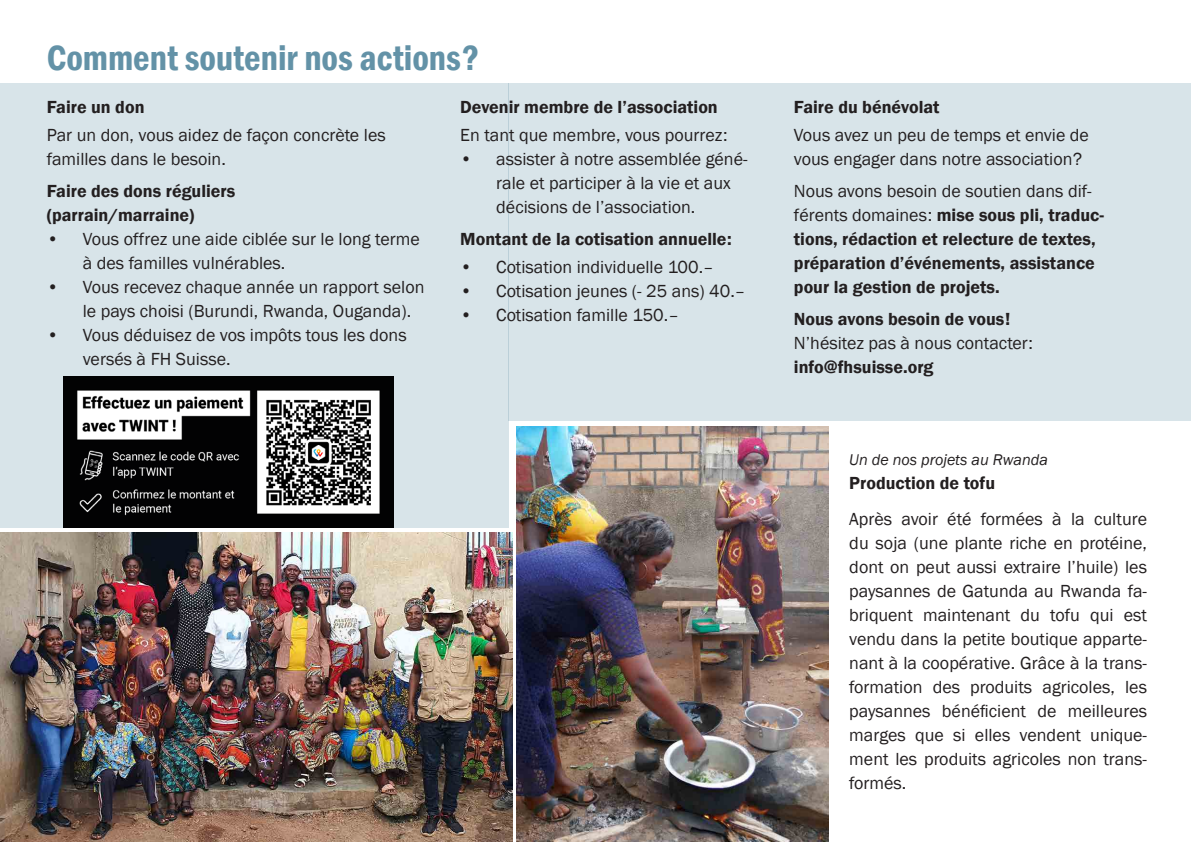
<style>
.page{position:relative;width:1191px;height:842px;background:#fff}
.page>*{position:absolute;margin:0;border:0;box-sizing:border-box;transform-origin:0 0}
.t1{font:600 condensed 36px "Franklin Gothic";color:#6392a7}
.t2{font:18px/24px "Franklin Gothic";color:#231f20}
.t3{font:600 18px/24px "Franklin Gothic";color:#231f20}
.t4{font:italic 16px "Franklin Gothic";color:#231f20}
.s1{font-weight:400}
.s2{font-weight:600}
</style>
<div class="page">
<div style="left:508px;top:83px;width:683px;height:338px;background:#d8e4e9"></div>
<img style="left:516px;top:427px;width:313px;height:415px">
<div style="left:0;top:83px;width:508px;height:444px;background:#d8e4e9"></div>
<img style="left:0;top:533px;width:513px;height:309px">
<img style="left:63px;top:377px;width:331px;height:150px">
<p class="t1" style="left:47px;top:34px;width:434px">Comment soutenir nos actions?</p>
<p class="t3" style="left:47px;top:96px;width:99px">Faire un don</p>
<p class="t2" style="left:47px;top:124px;width:340px">Par un don, vous aidez de façon concrète les familles dans le besoin.</p>
<p class="t3" style="left:47px;top:180px;width:190px">Faire des dons réguliers (parrain/marraine)</p>
<p class="t2" style="left:83px;top:228px;width:338px;text-indent:-36px">• Vous offrez une aide ciblée sur le long terme à des familles vulnérables.</p>
<p class="t2" style="left:83px;top:276px;width:343px;text-indent:-36px">• Vous recevez chaque année un rapport selon le pays choisi (Burundi, Rwanda, Ouganda).</p>
<p class="t2" style="left:83px;top:324px;width:325px;text-indent:-36px">• Vous déduisez de vos impôts tous les dons versés à FH Suisse.</p>
<p class="t3" style="left:460px;top:96px;width:259px">Devenir membre de l’association</p>
<p class="t2" style="left:460px;top:124px;width:269px">En tant que membre, vous pourrez:</p>
<p class="t2" style="left:496px;top:148px;width:253px;text-indent:-36px">• assister à notre assemblée géné&shy;rale et participer à la vie et aux décisions de l’association.</p>
<p class="t3" style="left:460px;top:228px;width:273px">Montant de la cotisation annuelle:</p>
<p class="t2" style="left:460px;top:256px;width:255px">• Cotisation individuelle 100.–</p>
<p class="t2" style="left:460px;top:280px;width:287px">• Cotisation jeunes (- 25 ans) 40.–</p>
<p class="t2" style="left:460px;top:304px;width:220px">• Cotisation famille 150.–</p>
<p class="t3" style="left:794px;top:96px;width:147px">Faire du bénévolat</p>
<p class="t2" style="left:794px;top:124px;width:296px">Vous avez un peu de temps et envie de vous engager dans notre association?</p>
<p class="t3" style="left:794px;top:180px;width:311px"><span class="s1">Nous avons besoin de soutien dans dif&shy;férents domaines:</span> mise sous pli, traduc&shy;tions, rédaction et relecture de textes, préparation d’événements, assistance pour la gestion de projets.</p>
<p class="t3" style="left:794px;top:308px;width:218px">Nous avons besoin de vous!</p>
<p class="t2" style="left:794px;top:332px;width:241px">N’hésitez pas à nous contacter: <span class="s2">info@fhsuisse.org</span></p>
<p class="t4" style="left:849px;top:450px;width:200px">Un de nos projets au Rwanda</p>
<p class="t3" style="left:849px;top:471px;width:147px">Production de tofu</p>
<p class="t2" style="left:849px;top:507px;width:299px;text-align:justify">Après avoir été formées à la culture du soja (une plante riche en protéine, dont on peut aussi extraire l’huile) les paysannes de Gatunda au Rwanda fa&shy;briquent maintenant du tofu qui est vendu dans la petite boutique apparte&shy;nant à la coopérative. Grâce à la trans&shy;formation des produits agricoles, les paysannes bénéficient de meilleures marges que si elles vendent unique&shy;ment les produits agricoles non trans&shy;formés.</p>
</div>
